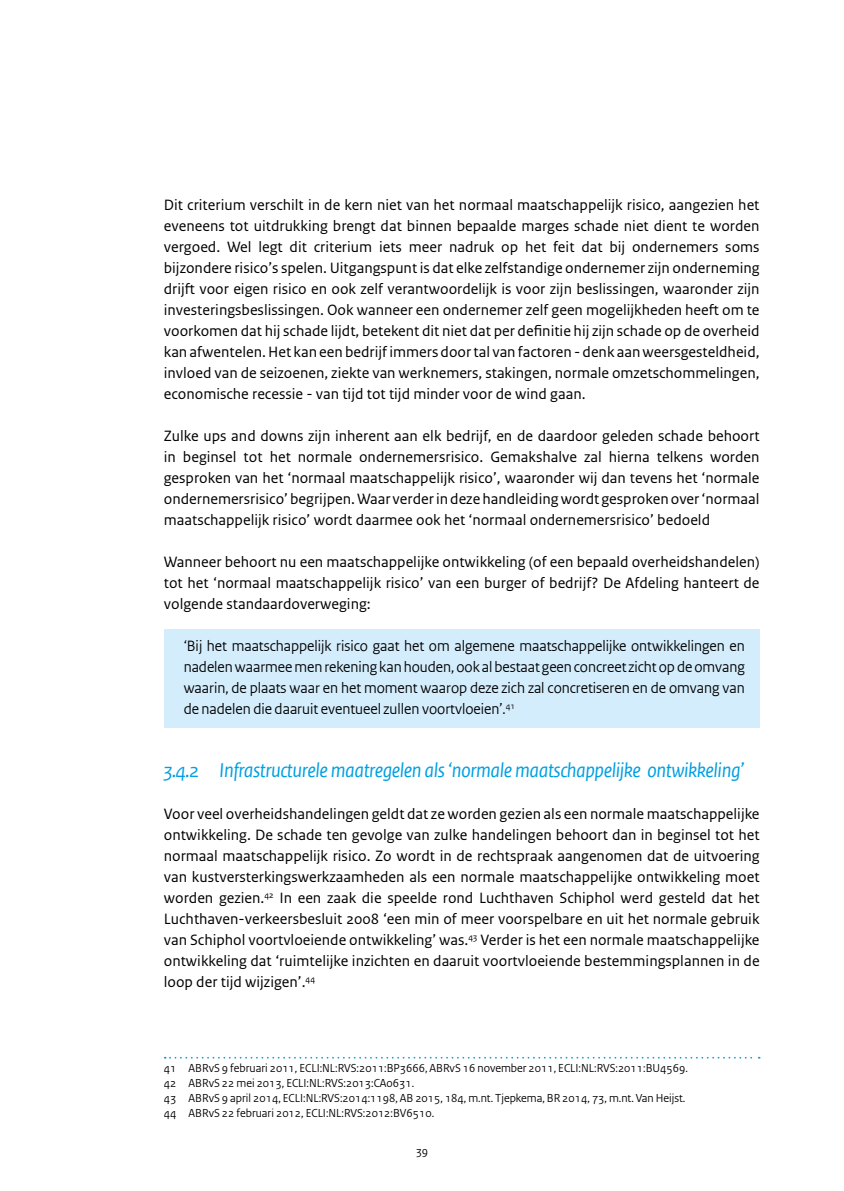
<style>
.page{position:relative;width:844px;height:1191px;background:#fff}
.page>*{position:absolute;margin:0;border:0;box-sizing:border-box;transform-origin:0 0}
.t1{font:italic 21px "Rijksoverheid Sans Text TT";letter-spacing:-.02em;color:#009fe3}
.t2{font:15.75px/21px "Rijksoverheid Sans Text";color:#000;text-align:justify}
.t3{font:15.75px/21px "Rijksoverheid Sans TT";color:#000;text-align:justify}
.t4{font:12.25px/14.7px "Rijksoverheid Sans";color:#000}
</style>
<div class="page">
<div style="left:164px;top:629px;width:595px;height:99px;background:#d4edfc"></div>
<svg style="left:165px;top:1056px;width:594px;height:2px"></svg>
<p class="t2" style="left:164px;top:195px;width:597px">Dit criterium verschilt in de kern niet van het normaal maatschappelijk risico, aangezien het eveneens tot uitdrukking brengt dat binnen bepaalde marges schade niet dient te worden vergoed. Wel legt dit criterium iets meer nadruk op het feit dat bij ondernemers soms bijzondere risico’s spelen. Uitgangspunt is dat elke zelfstandige ondernemer zijn onderneming drijft voor eigen risico en ook zelf verantwoordelijk is voor zijn beslissingen, waaronder zijn investeringsbeslissingen. Ook wanneer een ondernemer zelf geen mogelijkheden heeft om te voorkomen dat hij schade lijdt, betekent dit niet dat per definitie hij zijn schade op de overheid kan afwentelen. Het kan een bedrijf immers door tal van factoren - denk aan weersgesteldheid, invloed van de seizoenen, ziekte van werknemers, stakingen, normale omzetschommelingen, economische recessie - van tijd tot tijd minder voor de wind gaan.</p>
<p class="t2" style="left:164px;top:426px;width:597px">Zulke ups and downs zijn inherent aan elk bedrijf, en de daardoor geleden schade behoort in beginsel tot het normale ondernemersrisico. Gemakshalve zal hierna telkens worden gesproken van het ‘normaal maatschappelijk risico’, waaronder wij dan tevens het ‘normale ondernemersrisico’ begrijpen. Waar verder in deze handleiding wordt gesproken over ‘normaal maatschappelijk risico’ wordt daarmee ook het ‘normaal ondernemersrisico’ bedoeld</p>
<p class="t2" style="left:164px;top:552px;width:597px">Wanneer behoort nu een maatschappelijke ontwikkeling (of een bepaald overheidshandelen) tot het ‘normaal maatschappelijk risico’ van een burger of bedrijf? De Afdeling hanteert de volgende standaardoverweging:</p>
<p class="t3" style="left:184px;top:636px;width:562px">‘Bij het maatschappelijk risico gaat het om algemene maatschappelijke ontwikkelingen en nadelen waarmee men rekening kan houden, ook al bestaat geen concreet zicht op de omvang waarin, de plaats waar en het moment waarop deze zich zal concretiseren en de omvang van de nadelen die daaruit eventueel zullen voortvloeien’.<sup>41</sup></p>
<h1 class="t1" style="left:164px;top:758px;width:582px">3.4.2 Infrastructurele maatregelen als ‘normale maatschappelijke ontwikkeling’</h1>
<p class="t2" style="left:164px;top:804px;width:597px">Voor veel overheidshandelingen geldt dat ze worden gezien als een normale maatschappelijke ontwikkeling. De schade ten gevolge van zulke handelingen behoort dan in beginsel tot het normaal maatschappelijk risico. Zo wordt in de rechtspraak aangenomen dat de uitvoering van kustversterkingswerkzaamheden als een normale maatschappelijke ontwikkeling moet worden gezien.<sup>42</sup> In een zaak die speelde rond Luchthaven Schiphol werd gesteld dat het Luchthaven-verkeersbesluit 2008 ‘een min of meer voorspelbare en uit het normale gebruik van Schiphol voortvloeiende ontwikkeling’ was.<sup>43</sup> Verder is het een normale maatschappelijke ontwikkeling dat ‘ruimtelijke inzichten en daaruit voortvloeiende bestemmingsplannen in de loop der tijd wijzigen’.<sup>44</sup></p>
<p class="t4" style="left:164px;top:1061px;width:525px">41 ABRvS 9 februari 2011, ECLI:NL:RVS:2011:BP3666, ABRvS 16 november 2011, ECLI:NL:RVS:2011:BU4569.<br>42 ABRvS 22 mei 2013, ECLI:NL:RVS:2013:CA0631.<br>43 ABRvS 9 april 2014, ECLI:NL:RVS:2014:1198, AB 2015, 184, m.nt. Tjepkema, BR 2014, 73, m.nt. Van Heijst.<br>44 ABRvS 22 februari 2012, ECLI:NL:RVS:2012:BV6510.</p>
<p class="t4" style="left:416px;top:1144px;width:14px">39</p>
</div>
